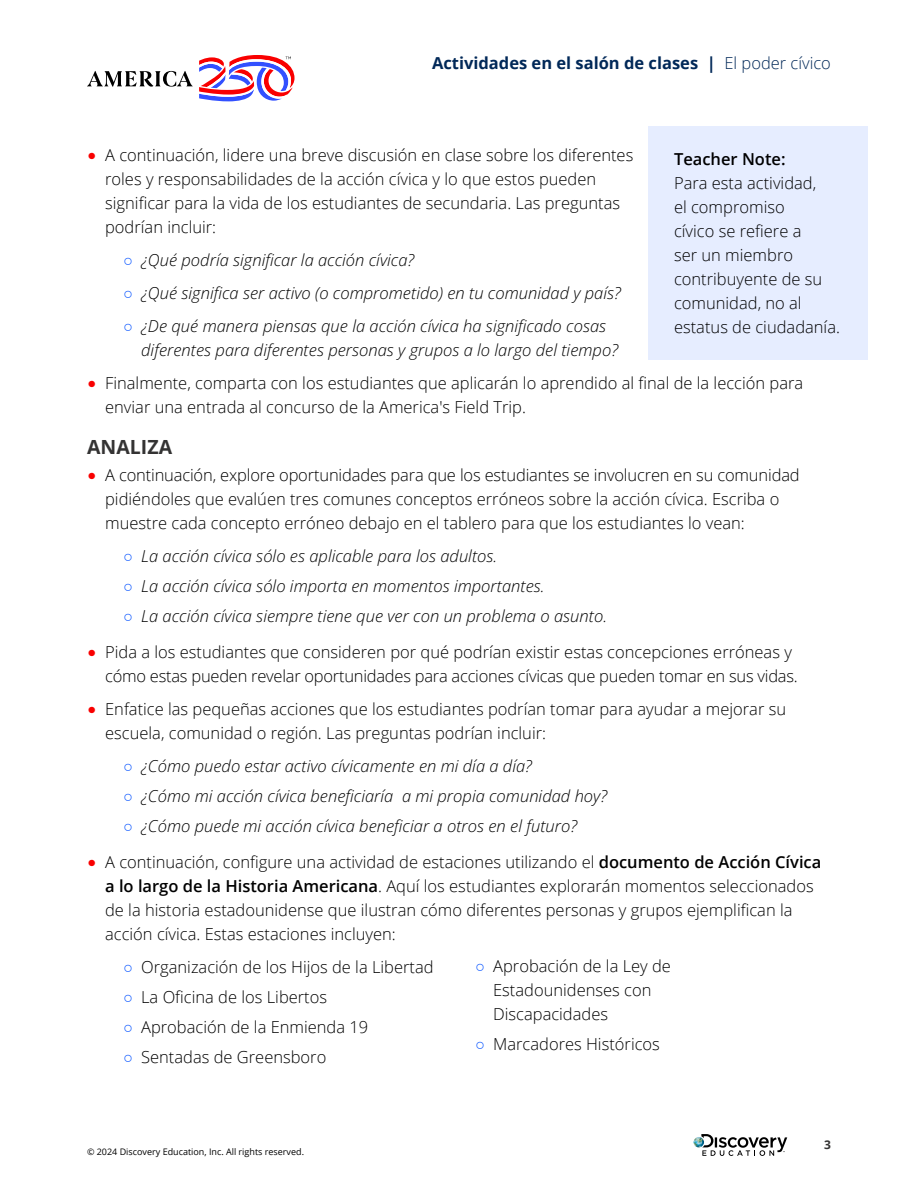
<style>
.page{position:relative;width:918px;height:1188px;background:#fff}
.page>*{position:absolute;margin:0;border:0;box-sizing:border-box;transform-origin:0 0}
.t1{font:700 19.5px "Open Sans";color:#343333}
.t2{font:300 16.5px/24px "Open Sans";color:#000}
.t3{font:italic 16.5px/24px "Open Sans";color:#000}
.t4{font:700 16.5px "Open Sans";color:#002858}
.t5{font:600 16.5px "Open Sans";color:#000}
.t6{font:700 12px "Open Sans";color:#343333}
.t7{font:9px "Open Sans";color:#000}
.s1{font-weight:300}
.s2{font-family:"Helvetica Neue";font-size:15px;color:#f90000}
.s3{font-family:"Arial";font-style:normal;color:#0050ff}
.s4{font-weight:600}
.s5{font-family:"Arial";font-weight:400;color:#0050ff}
</style>
<div class="page">
<svg style="left:694px;top:1134px;width:93px;height:22px"></svg>
<svg style="left:87px;top:71px;width:106px;height:16px"></svg>
<svg style="left:199px;top:55px;width:96px;height:46px"></svg>
<div style="left:648px;top:127px;width:220px;height:233px;background:#e6edff"></div>
<p class="t4" style="left:432px;top:51px;width:400px">Actividades en el salón de clases | <span class="s1">El poder cívico</span></p>
<p class="t2" style="left:105px;top:143px;width:530px;text-indent:-18px"><span class="s2">●</span> A continuación, lidere una breve discusión en clase sobre los diferentes roles y responsabilidades de la acción cívica y lo que estos pueden significar para la vida de los estudiantes de secundaria. Las preguntas podrían incluir:</p>
<p class="t3" style="left:123px;top:248px;width:293px"><span class="s3">○</span> ¿Qué podría significar la acción cívica?</p>
<p class="t3" style="left:123px;top:281px;width:499px"><span class="s3">○</span> ¿Qué significa ser activo (o comprometido) en tu comunidad y país?</p>
<p class="t3" style="left:141px;top:314px;width:478px;text-indent:-18px"><span class="s3">○</span> ¿De qué manera piensas que la acción cívica ha significado cosas diferentes para diferentes personas y grupos a lo largo del tiempo?</p>
<p class="t2" style="left:105px;top:371px;width:700px;text-indent:-18px"><span class="s2">●</span> Finalmente, comparta con los estudiantes que aplicarán lo aprendido al final de la lección para enviar una entrada al concurso de la America's Field Trip.</p>
<p class="t1" style="left:87px;top:433px;width:86px">ANALIZA</p>
<p class="t2" style="left:105px;top:462px;width:696px;text-indent:-18px"><span class="s2">●</span> A continuación, explore oportunidades para que los estudiantes se involucren en su comunidad pidiéndoles que evalúen tres comunes conceptos erróneos sobre la acción cívica. Escriba o muestre cada concepto erróneo debajo en el tablero para que los estudiantes lo vean:</p>
<p class="t3" style="left:123px;top:543px;width:376px"><span class="s3">○</span> La acción cívica sólo es aplicable para los adultos.</p>
<p class="t3" style="left:123px;top:573px;width:423px"><span class="s3">○</span> La acción cívica sólo importa en momentos importantes.</p>
<p class="t3" style="left:123px;top:603px;width:485px"><span class="s3">○</span> La acción cívica siempre tiene que ver con un problema o asunto.</p>
<p class="t2" style="left:105px;top:639px;width:694px;text-indent:-18px"><span class="s2">●</span> Pida a los estudiantes que consideren por qué podrían existir estas concepciones erróneas y cómo estas pueden revelar oportunidades para acciones cívicas que pueden tomar en sus vidas.</p>
<p class="t2" style="left:105px;top:696px;width:682px;text-indent:-18px"><span class="s2">●</span> Enfatice las pequeñas acciones que los estudiantes podrían tomar para ayudar a mejorar su escuela, comunidad o región. Las preguntas podrían incluir:</p>
<p class="t3" style="left:123px;top:753px;width:410px"><span class="s3">○</span> ¿Cómo puedo estar activo cívicamente en mi día a día?</p>
<p class="t3" style="left:123px;top:783px;width:486px"><span class="s3">○</span> ¿Cómo mi acción cívica beneficiaría a mi propia comunidad hoy?</p>
<p class="t3" style="left:123px;top:813px;width:456px"><span class="s3">○</span> ¿Cómo puede mi acción cívica beneficiar a otros en el futuro?</p>
<p class="t2" style="left:105px;top:849px;width:718px;text-indent:-18px"><span class="s2">●</span> A continuación, configure una actividad de estaciones utilizando el <span class="s4">documento de Acción Cívica a lo largo de la Historia Americana</span>. Aquí los estudiantes explorarán momentos seleccionados de la historia estadounidense que ilustran cómo diferentes personas y grupos ejemplifican la acción cívica. Estas estaciones incluyen:</p>
<p class="t2" style="left:123px;top:954px;width:312px"><span class="s5">○</span> Organización de los Hijos de la Libertad</p>
<p class="t2" style="left:123px;top:984px;width:206px"><span class="s5">○</span> La Oficina de los Libertos</p>
<p class="t2" style="left:123px;top:1014px;width:247px"><span class="s5">○</span> Aprobación de la Enmienda 19</p>
<p class="t2" style="left:123px;top:1044px;width:205px"><span class="s5">○</span> Sentadas de Greensboro</p>
<p class="t5" style="left:674px;top:147px;width:113px">Teacher Note:</p>
<p class="t2" style="left:674px;top:170px;width:167px">Para esta actividad,<br>el compromiso<br>cívico se refiere a<br>ser un miembro contribuyente de su comunidad, no al estatus de ciudadanía.</p>
<p class="t2" style="left:493px;top:954px;width:179px;text-indent:-18px"><span class="s5">○</span> Aprobación de la Ley de<br>Estadounidenses con<br>Discapacidades</p>
<p class="t2" style="left:475px;top:1032px;width:186px"><span class="s5">○</span> Marcadores Históricos</p>
<p class="t7" style="left:87px;top:1145px;width:219px">© 2024 Discovery Education, Inc. All rights reserved.</p>
<p class="t6" style="left:824px;top:1136px;width:8px">3</p>
</div>
